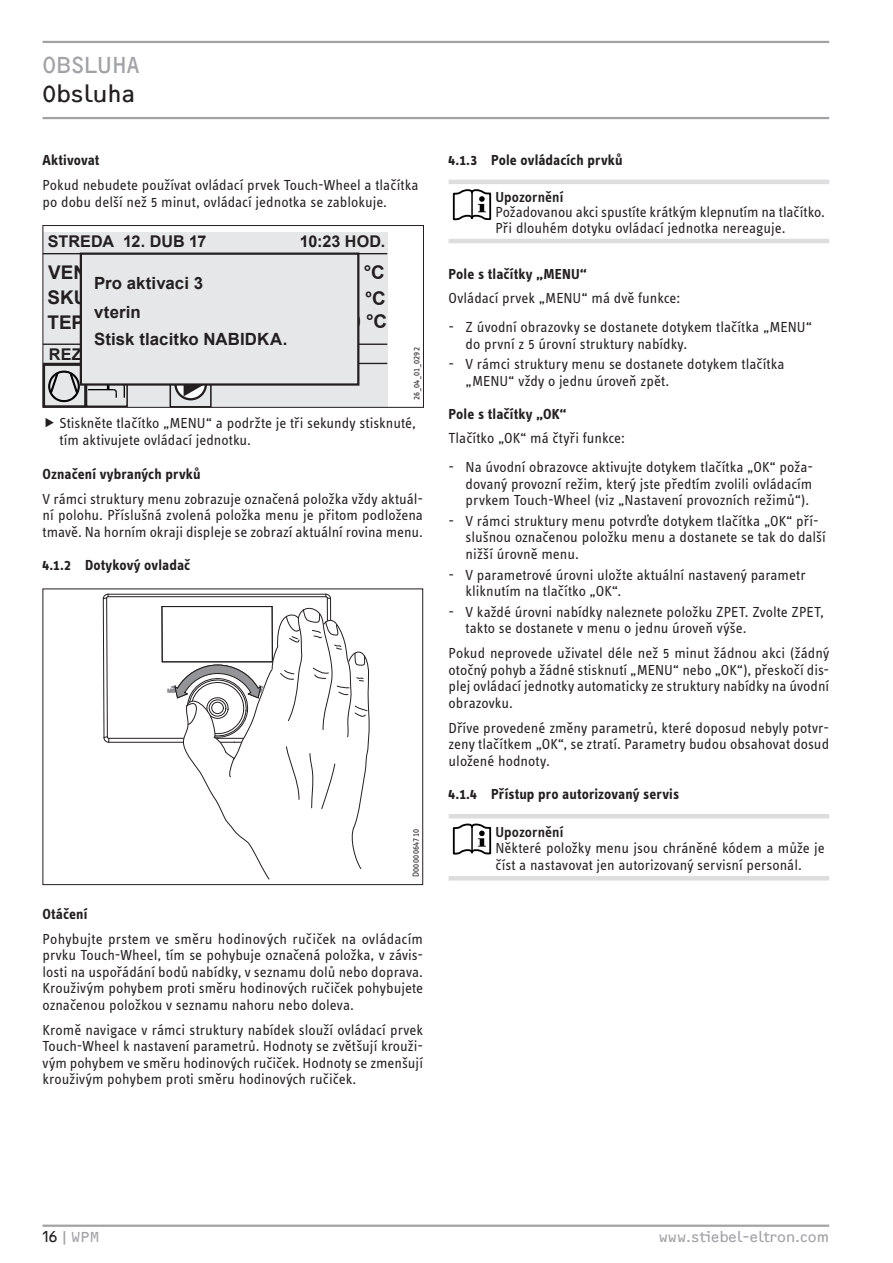
<style>
.page{position:relative;width:893px;height:1263px;background:#fff}
.page>*{position:absolute;margin:0;border:0;box-sizing:border-box;transform-origin:0 0}
.t1{font:24px "F2 FOCR Bczyk Com";color:#a1a3a6}
.t2{font:24px "F2 FOCR Bczyk Com";letter-spacing:-.01em;color:#231f20}
.t3{font:700 18.9px "Arial";letter-spacing:-.005em;color:#231f20}
.t4{font:700 16.8px/29px "Arial";letter-spacing:.005em;color:#231f20}
.t5{font:700 16.2px "Arial";color:#231f20}
.t6{font:15px/16.5px "STE Info Text";color:#231f20}
.t7{font:700 15px "STE Info Text";letter-spacing:.005em;color:#231f20}
.t8{font:15px "F2 FOCR Bczyk Com";color:#a1a3a6}
.t9{font:600 15px "STE Info Text";letter-spacing:.005em;color:#231f20}
.t10{font:9px "STE Info Text";letter-spacing:.03em;color:#231f20}
.s1{color:#231f20}
</style>
<div class="page">
<hr style="left:43px;top:41px;width:786px;height:2px;background:#a1a3a6">
<hr style="left:43px;top:117px;width:786px;height:2px;background:#a1a3a6">
<hr style="left:43px;top:1224px;width:786px;height:3px;background:#a1a3a6">
<div style="left:43px;top:232px;width:344px;height:175px;background:#e6e7e9"></div>
<hr style="left:43px;top:344px;width:344px;height:1px;background:#231f20">
<hr style="left:43px;top:363px;width:344px;height:1px;background:#231f20">
<hr style="left:43px;top:253px;width:344px;height:1px;background:#231f20">
<div style="left:43px;top:225px;width:381px;height:183px;border:1px solid #231f20"></div>
<svg style="left:89px;top:386px;width:36px;height:12px"></svg>
<div style="left:86px;top:364px;width:42px;height:43px;border:2px solid #231f20"></div>
<svg style="left:48px;top:371px;width:32px;height:32px"></svg>
<div style="left:44px;top:364px;width:42px;height:43px;border:2px solid #231f20"></div>
<svg style="left:175px;top:369px;width:31px;height:30px"></svg>
<div style="left:174px;top:368px;width:33px;height:32px;border:2px solid #231f20;border-radius:50%"></div>
<svg style="left:182px;top:386px;width:25px;height:12px"></svg>
<div style="left:169px;top:363px;width:43px;height:45px;border:2px solid #231f20"></div>
<div style="left:81px;top:254px;width:277px;height:130px;background:#e6e7e9"></div>
<div style="left:80px;top:253px;width:279px;height:133px;border:2px solid #231f20"></div>
<hr style="left:109px;top:742px;width:218px;height:1px;background:#231f20">
<hr style="left:108px;top:594px;width:218px;height:1px;background:#231f20">
<hr style="left:109px;top:738px;width:218px;height:1px;background:#231f20">
<hr style="left:108px;top:596px;width:218px;height:1px;background:#231f20">
<svg style="left:103px;top:594px;width:6px;height:148px"></svg>
<hr style="left:162px;top:606px;width:110px;height:1px;background:#231f20">
<hr style="left:162px;top:606px;width:1px;height:56px;background:#231f20">
<hr style="left:162px;top:662px;width:110px;height:1px;background:#231f20">
<svg style="left:168px;top:594px;width:202px;height:285px"></svg>
<div style="left:43px;top:588px;width:380px;height:297px;border:1px solid #231f20"></div>
<hr style="left:449px;top:180px;width:380px;height:4px;background:#dcdddf">
<hr style="left:449px;top:239px;width:380px;height:4px;background:#dcdddf">
<svg style="left:453px;top:189px;width:38px;height:31px"></svg>
<hr style="left:471px;top:192px;width:2px;height:25px;background:#000">
<hr style="left:449px;top:814px;width:380px;height:4px;background:#dcdddf">
<hr style="left:449px;top:876px;width:380px;height:4px;background:#dcdddf">
<svg style="left:453px;top:823px;width:38px;height:31px"></svg>
<hr style="left:471px;top:827px;width:2px;height:24px;background:#000">
<h1 class="t1" style="left:43px;top:51px;width:28px">Obsluha</h1>
<h1 class="t2" style="left:43px;top:80px;width:94px">Obsluha</h1>
<p class="t7" style="left:43px;top:151px;width:58px">Aktivovat</p>
<p class="t6" style="left:43px;top:177px;width:377px">Pokud nebudete používat ovládací prvek Touch-Wheel a tlačítka po dobu delší než 5 minut, ovládací jednotka se zablokuje.</p>
<p class="t5" style="left:48px;top:231px;width:160px">STREDA 12. DUB 17</p>
<p class="t5" style="left:300px;top:231px;width:87px">10:23 HOD.</p>
<p class="t3" style="left:48px;top:260px;width:190px">VENKOVNI TEPLOTA</p>
<p class="t3" style="left:324px;top:309px;width:64px">28,0 °C</p>
<p class="t4" style="left:94px;top:269px;width:110px">Pro aktivaci 3 vterin</p>
<p class="t4" style="left:94px;top:325px;width:195px">Stisk tlacitko NABIDKA.</p>
<p class="t10" style="left:411px;top:400px;width:54px;rotate:-90deg">26_04_01_0292</p>
<p class="t6" style="left:60px;top:415px;width:358px">Stiskněte tlačítko „MENU“ a podržte je tři sekundy stisknuté, tím aktivujete ovládací jednotku.</p>
<p class="t7" style="left:43px;top:465px;width:160px">Označení vybraných prvků</p>
<p class="t6" style="left:43px;top:490px;width:382px;text-align:justify">V rámci struktury menu zobrazuje označená položka vždy aktuál&shy;ní polohu. Příslušná zvolená položka menu je přitom podložena tmavě. Na horním okraji displeje se zobrazí aktuální rovina menu.</p>
<p class="t7" style="left:43px;top:556px;width:149px">4.1.2 Dotykový ovladač</p>
<p class="t10" style="left:411px;top:877px;width:50px;rotate:-90deg">D0000064710</p>
<p class="t7" style="left:43px;top:905px;width:46px">Otáčení</p>
<p class="t6" style="left:43px;top:930px;width:382px;text-align:justify">Pohybujte prstem ve směru hodinových ručiček na ovládacím prvku Touch-Wheel, tím se pohybuje označená položka, v závis&shy;losti na uspořádání bodů nabídky, v seznamu dolů nebo doprava.<br>Krouživým pohybem proti směru hodinových ručiček pohybujete označenou položkou v seznamu nahoru nebo doleva.</p>
<p class="t6" style="left:43px;top:1021px;width:382px;text-align:justify">Kromě navigace v rámci struktury nabídek slouží ovládací prvek Touch-Wheel k nastavení parametrů. Hodnoty se zvětšují krouži&shy;vým pohybem ve směru hodinových ručiček. Hodnoty se zmenšují krouživým pohybem proti směru hodinových ručiček.</p>
<p class="t7" style="left:449px;top:151px;width:175px">4.1.3 Pole ovládacích prvků</p>
<p class="t9" style="left:495px;top:189px;width:70px">Upozornění</p>
<p class="t6" style="left:495px;top:205px;width:331px;line-height:15px">Požadovanou akci spustíte krátkým klepnutím na tlačítko.<br>Při dlouhém dotyku ovládací jednotka nereaguje.</p>
<p class="t7" style="left:449px;top:266px;width:140px">Pole s tlačítky „MENU“</p>
<p class="t6" style="left:449px;top:289px;width:233px">Ovládací prvek „MENU“ má dvě funkce:</p>
<p class="t6" style="left:466px;top:319px;width:348px;text-indent:-17px">- Z úvodní obrazovky se dostanete dotykem tlačítka „MENU“ do první z 5 úrovní struktury nabídky.</p>
<p class="t6" style="left:466px;top:356px;width:320px;text-indent:-17px">- V rámci struktury menu se dostanete dotykem tlačítka „MENU“ vždy o jednu úroveň zpět.</p>
<p class="t7" style="left:449px;top:406px;width:120px">Pole s tlačítky „OK“</p>
<p class="t6" style="left:449px;top:430px;width:178px">Tlačítko „OK“ má čtyři funkce:</p>
<p class="t6" style="left:466px;top:459px;width:349px;text-align:justify;text-indent:-17px">- Na úvodní obrazovce aktivujte dotykem tlačítka „OK“ poža&shy;dovaný provozní režim, který jste předtím zvolili ovládacím prvkem Touch-Wheel (viz „Nastavení provozních režimů“).</p>
<p class="t6" style="left:466px;top:513px;width:362px;text-indent:-17px">- V rámci struktury menu potvrďte dotykem tlačítka „OK“ pří&shy;slušnou označenou položku menu a dostanete se tak do další nižší úrovně menu.</p>
<p class="t6" style="left:466px;top:566px;width:341px;text-indent:-17px">- V parametrové úrovni uložte aktuální nastavený parametr kliknutím na tlačítko „OK“.</p>
<p class="t6" style="left:466px;top:604px;width:360px;text-indent:-17px">- V každé úrovni nabídky naleznete položku ZPET. Zvolte ZPET, takto se dostanete v menu o jednu úroveň výše.</p>
<p class="t6" style="left:449px;top:645px;width:382px;text-align:justify">Pokud neprovede uživatel déle než 5 minut žádnou akci (žádný otočný pohyb a žádné stisknutí „MENU“ nebo „OK“), přeskočí dis&shy;plej ovládací jednotky automaticky ze struktury nabídky na úvodní obrazovku.</p>
<p class="t6" style="left:449px;top:720px;width:382px;text-align:justify">Dříve provedené změny parametrů, které doposud nebyly potvr&shy;zeny tlačítkem „OK“, se ztratí. Parametry budou obsahovat dosud uložené hodnoty.</p>
<p class="t7" style="left:449px;top:786px;width:232px">4.1.4 Přístup pro autorizovaný servis</p>
<p class="t9" style="left:495px;top:823px;width:70px">Upozornění</p>
<p class="t6" style="left:495px;top:840px;width:331px">Některé položky menu jsou chráněné kódem a může je číst a nastavovat jen autorizovaný servisní personál.</p>
<p class="t8" style="left:43px;top:1228px;width:59px"><span class="s1">16</span>|WPM</p>
<p class="t8" style="left:659px;top:1228px;width:172px">www.stiebel-eltron.com</p>
</div>
